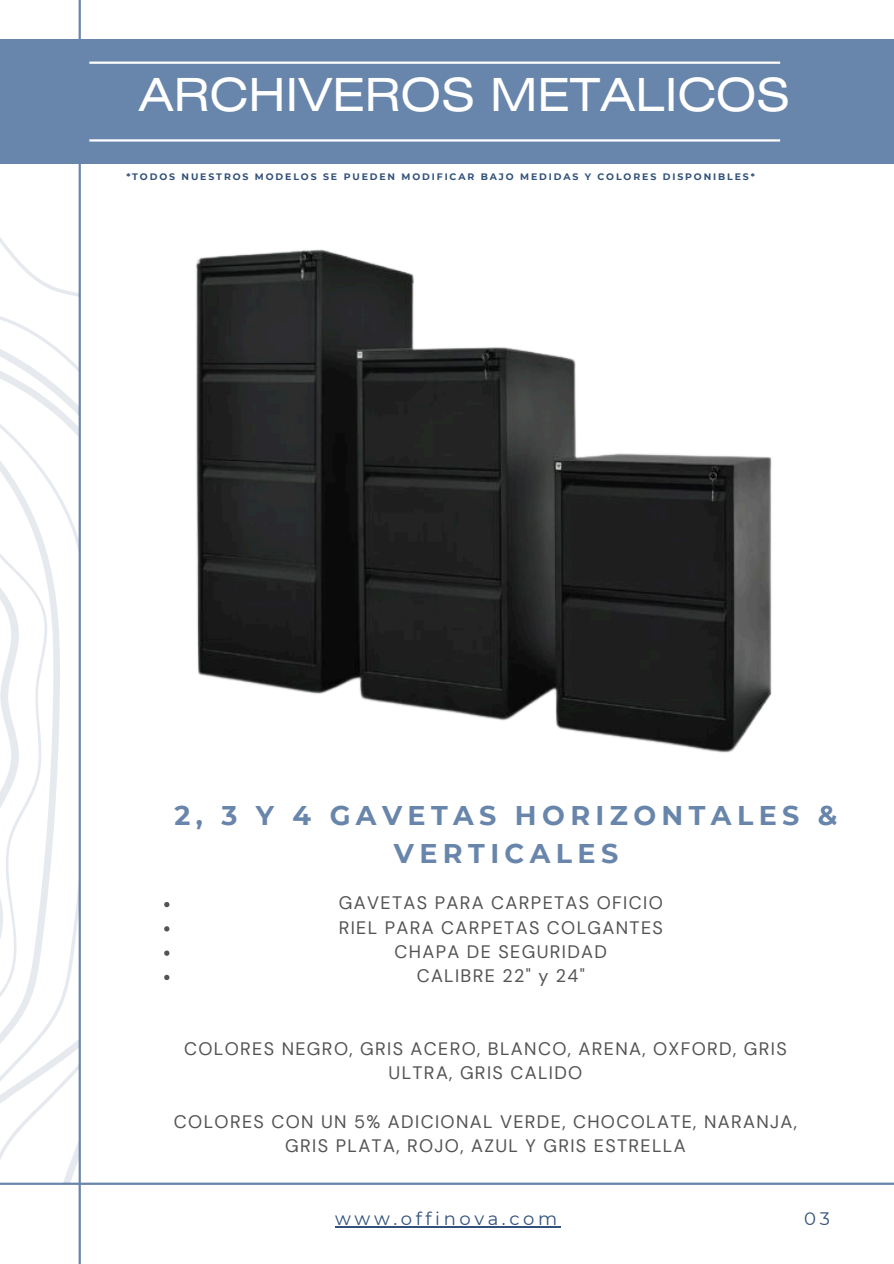
<style>
.page{position:relative;width:894px;height:1264px;background:#fff}
.page>*{position:absolute;margin:0;border:0;box-sizing:border-box;transform-origin:0 0}
.t1{font:45.45px "Helios Ext";color:#fff}
.t2{font:700 27px/37.2px "Montserrat";letter-spacing:.2em;color:#6885ab;text-align:center}
.t3{font:18px/24.3px "DM Sans";letter-spacing:.075em;color:#545454;text-align:center}
.t4{font:18px "Montserrat";letter-spacing:.2em;color:#31517a}
.t5{font:700 9.3px "Montserrat";letter-spacing:.2em;color:#31517a}
</style>
<div class="page">
<div style="left:0;top:39px;width:893px;height:125px;background:#6885ab"></div>
<hr style="left:89px;top:62px;width:691px;height:2px;background:#fff">
<hr style="left:89px;top:139px;width:691px;height:3px;background:#fff">
<hr style="left:0;top:1182px;width:893px;height:2px;background:#6885ab">
<hr style="left:79px;top:0;width:2px;height:1263px;background:#6885ab">
<svg style="left:0;top:164px;width:79px;height:1019px"></svg>
<img style="left:196px;top:249px;width:576px;height:504px">
<hr style="left:335px;top:1226px;width:225px;height:1px;background:#31517a">
<svg style="left:164px;top:902px;width:5px;height:5px"></svg>
<svg style="left:164px;top:926px;width:5px;height:5px"></svg>
<svg style="left:164px;top:950px;width:5px;height:5px"></svg>
<svg style="left:164px;top:974px;width:5px;height:6px"></svg>
<h2 class="t1" style="left:138px;top:78px;width:653px">ARCHIVEROS METALICOS</h2>
<p class="t5" style="left:126px;top:171px;width:629px">*TODOS NUESTROS MODELOS SE PUEDEN MODIFICAR BAJO MEDIDAS Y COLORES DISPONIBLES*</p>
<p class="t2" style="left:175px;top:797px;width:664px">2, 3 Y 4 GAVETAS HORIZONTALES &amp;<br>VERTICALES</p>
<p class="t3" style="left:339px;top:891px;width:325px">GAVETAS PARA CARPETAS OFICIO</p>
<p class="t3" style="left:338px;top:915px;width:325px">RIEL PARA CARPETAS COLGANTES</p>
<p class="t3" style="left:394px;top:939px;width:214px">CHAPA DE SEGURIDAD</p>
<h3 class="t3" style="left:416px;top:963px;width:170px">CALIBRE 22" y 24"</h3>
<h3 class="t3" style="left:184px;top:1036px;width:604px">COLORES NEGRO, GRIS ACERO, BLANCO, ARENA, OXFORD, GRIS<br>ULTRA, GRIS CALIDO</h3>
<h4 class="t3" style="left:174px;top:1109px;width:624px">COLORES CON UN 5% ADICIONAL VERDE, CHOCOLATE, NARANJA,<br>GRIS PLATA, ROJO, AZUL Y GRIS ESTRELLA</h4>
<p class="t4" style="left:335px;top:1207px;width:223px">www.offinova.com</p>
<p class="t4" style="left:804px;top:1207px;width:27px">03</p>
</div>
